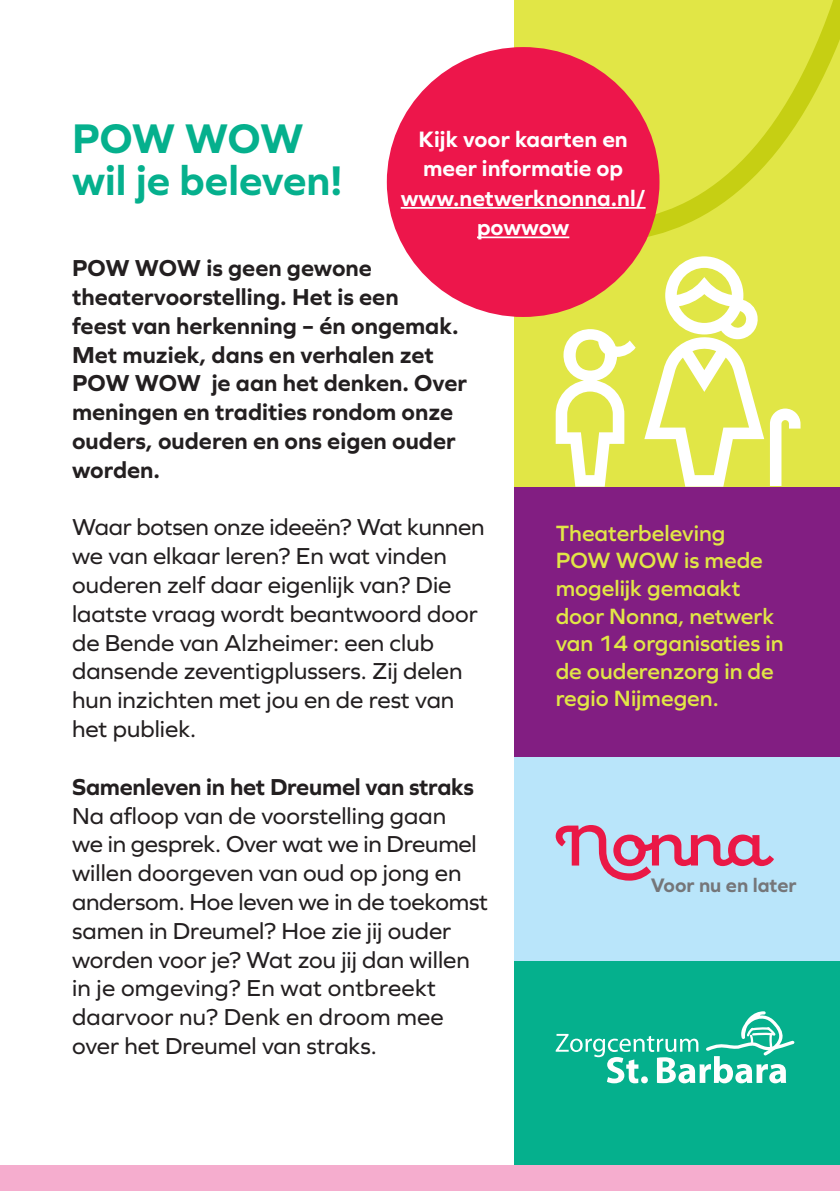
<style>
.page{position:relative;width:840px;height:1191px;background:#fff}
.page>*{position:absolute;margin:0;border:0;box-sizing:border-box;transform-origin:0 0}
.t1{font:700 43px "Graphie";color:#05b08d}
.t2{font:24px/28.8px "Graphie";color:#231f20}
.t3{font:700 24px/28.8px "Graphie";color:#231f20}
.t4{font:700 23.2px "Graphie";color:#fff}
.t5{font:600 23px/27.6px "Graphie";color:#e1e646}
.t6{font:700 20.2px "Graphie";color:#757679}
</style>
<div class="page">
<div style="left:514px;top:723px;width:325px;height:244px;background:#b9e5fa"></div>
<div style="left:514px;top:961px;width:325px;height:208px;background:#05b08d"></div>
<div style="left:514px;top:0;width:325px;height:501px;background:#e1e646"></div>
<div style="left:0;top:1165px;width:839px;height:26px;background:#f5adce"></div>
<div style="left:514px;top:487px;width:325px;height:269px;background:#821e82"></div>
<svg style="left:474px;top:0;width:365px;height:266px"></svg>
<div style="left:386px;top:47px;width:273px;height:270px;background:#ed164b;border-radius:50%"></div>
<hr style="left:400px;top:207px;width:245px;height:2px;background:#fff">
<hr style="left:476px;top:236px;width:93px;height:2px;background:#fff">
<svg style="left:555px;top:825px;width:218px;height:55px"></svg>
<svg style="left:555px;top:1011px;width:239px;height:72px"></svg>
<svg style="left:769px;top:408px;width:31px;height:78px"></svg>
<svg style="left:644px;top:256px;width:119px;height:231px"></svg>
<svg style="left:555px;top:329px;width:80px;height:158px"></svg>
<p class="t1" style="left:72px;top:113px;width:233px">POW WOW</p>
<p class="t1" style="left:72px;top:155px;width:271px">wil je beleven!</p>
<p class="t4" style="left:418px;top:125px;width:210px">Kijk voor kaarten en</p>
<p class="t4" style="left:423px;top:155px;width:201px">meer informatie op</p>
<p class="t4" style="left:400px;top:184px;width:246px">www.netwerknonna.nl/</p>
<p class="t4" style="left:476px;top:213px;width:94px">powwow</p>
<p class="t3" style="left:72px;top:253px;width:328px">POW WOW is geen gewone theatervoorstelling. Het is een</p>
<p class="t3" style="left:72px;top:311px;width:388px">feest van herkenning – én ongemak.</p>
<p class="t3" style="left:72px;top:339px;width:396px">Met muziek, dans en verhalen zet<br>POW WOW je aan het denken. Over meningen en tradities rondom onze ouders, ouderen en ons eigen ouder worden.</p>
<p class="t2" style="left:72px;top:512px;width:413px">Waar botsen onze ideeën? Wat kunnen we van elkaar leren? En wat vinden ouderen zelf daar eigenlijk van? Die laatste vraag wordt beantwoord door de Bende van Alzheimer: een club dansende zeventigplussers. Zij delen hun inzichten met jou en de rest van het publiek.</p>
<p class="t3" style="left:72px;top:771px;width:403px">Samenleven in het Dreumel van straks</p>
<p class="t2" style="left:72px;top:800px;width:406px">Na afloop van de voorstelling gaan we in gesprek. Over wat we in Dreumel willen doorgeven van oud op jong en</p>
<p class="t2" style="left:72px;top:887px;width:417px">andersom. Hoe leven we in de toekomst</p>
<p class="t2" style="left:72px;top:915px;width:399px">samen in Dreumel? Hoe zie jij ouder worden voor je? Wat zou jij dan willen in je omgeving? En wat ontbreekt daarvoor nu? Denk en droom mee</p>
<p class="t2" style="left:72px;top:1031px;width:306px">over het Dreumel van straks.</p>
<p class="t5" style="left:555px;top:519px;width:229px">Theaterbeleving<br>POW WOW is mede mogelijk gemaakt door Nonna, netwerk van 14 organisaties in de ouderenzorg in de regio Nijmegen.</p>
<p class="t6" style="left:650px;top:873px;width:147px">Voor nu en later</p>
</div>
